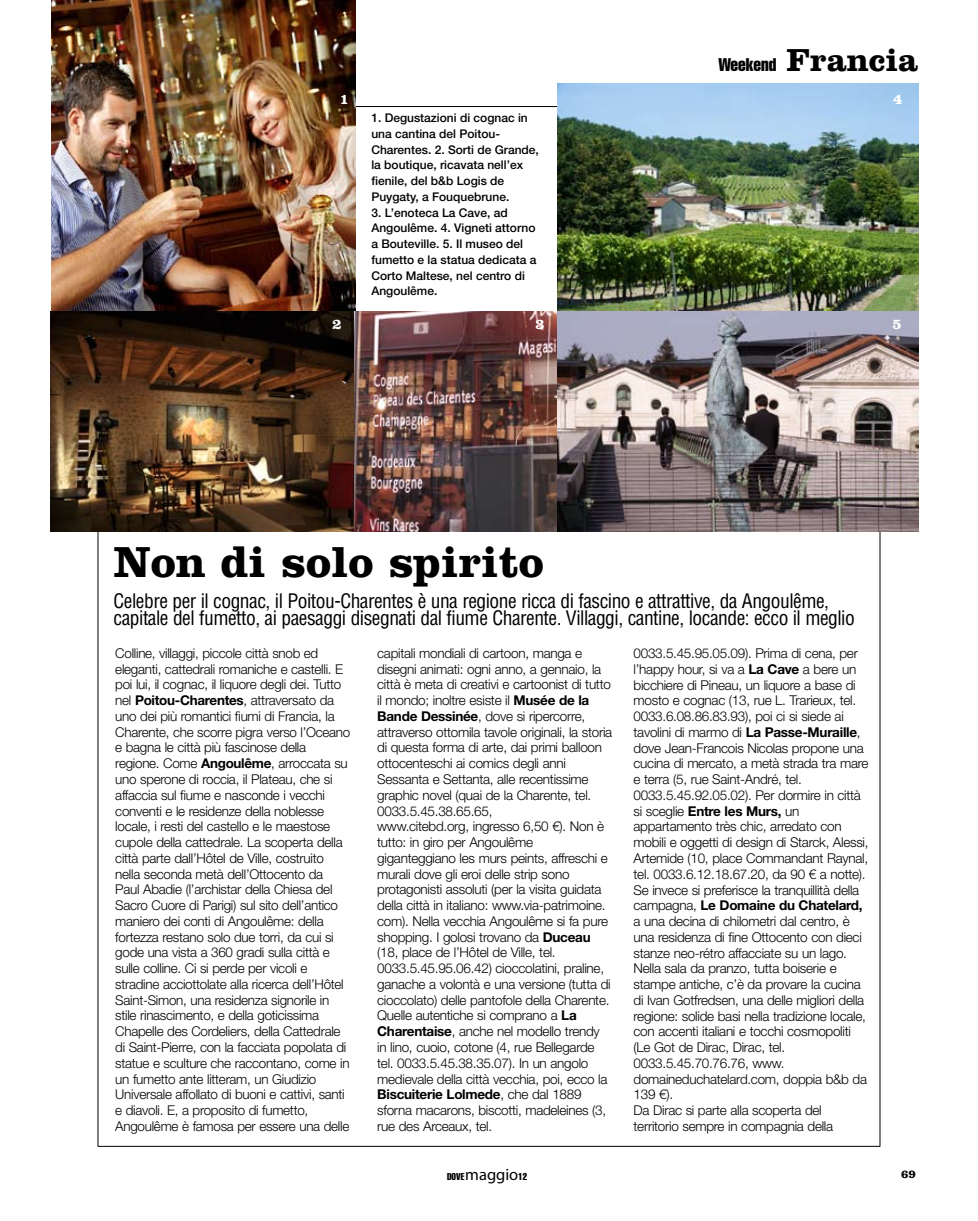
<style>
.page{position:relative;width:978px;height:1221px;background:#fff}
.page>*{position:absolute;margin:0;border:0;box-sizing:border-box;transform-origin:0 0}
.t1{font:700 45px "Clarendon LT Std";color:#000}
.t2{font:condensed 19.5px/16.5px "Helvetica LT Std";letter-spacing:-.025em;color:#000}
.t3{font:18px "Helvetica LT Std Comp";color:#000}
.t4{font:700 15px "Clarendon LT Std";color:#fff}
.t5{font:300 13.5px/15.8px "Helvetica Neue LT Std";letter-spacing:-.02em;color:#000}
.t6{font:500 12px/15.8px "Helvetica Neue LT Std";color:#000}
.t7{font:700 12px "Clarendon LT Std";color:#000}
.t8{font:9.75px "Helvetica LT Std Comp";color:#000}
.s1{font-family:"Clarendon LT Std";font-weight:700;font-size:33px}
.s2{font-weight:700}
.s3{font-family:"Myriad Pro";font-size:16.5px}
</style>
<div class="page">
<hr style="left:98px;top:106px;width:782px;height:1px;background:#000">
<hr style="left:880px;top:106px;width:1px;height:1040px;background:#000">
<hr style="left:98px;top:1145px;width:782px;height:1px;background:#000">
<hr style="left:98px;top:106px;width:1px;height:1040px;background:#000">
<img style="left:50px;top:0;width:305px;height:532px">
<img style="left:556px;top:83px;width:363px;height:449px">
<img style="left:355px;top:311px;width:202px;height:221px">
<p class="t4" style="left:340px;top:90px;width:11px">1</p>
<p class="t6" style="left:371px;top:110px;width:169px">1. Degustazioni di cognac in una cantina del Poitou-<br>Charentes. 2. Sorti de Grande, la boutique, ricavata nell’ex fienile, del b&amp;b Logis de<br>Puygaty, a Fouquebrune.</p>
<p class="t6" style="left:371px;top:204px;width:167px">3. L’enoteca La Cave, ad<br>Angoulême. 4. Vigneti attorno a Bouteville. 5. Il museo del fumetto e la statua dedicata a<br>Corto Maltese, nel centro di<br>Angoulême.</p>
<h3 class="t3" style="left:718px;top:53px;width:202px">Weekend <span class="s1">Francia</span></h3>
<p class="t4" style="left:893px;top:90px;width:11px">4</p>
<p class="t4" style="left:332px;top:314px;width:11px">2</p>
<p class="t4" style="left:535px;top:314px;width:11px">3</p>
<p class="t4" style="left:893px;top:314px;width:11px">5</p>
<h1 class="t1" style="left:113px;top:535px;width:432px">Non di solo spirito</h1>
<h2 class="t2" style="left:114px;top:593px;width:743px">Celebre per il cognac, il Poitou-Charentes è una regione ricca di fascino e attrattive, da Angoulême, capitale del fumetto, ai paesaggi disegnati dal fiume Charente. Villaggi, cantine, locande: ecco il meglio</h2>
<p class="t5" style="left:115px;top:645px;width:237px">Colline, villaggi, piccole città snob ed eleganti, cattedrali romaniche e castelli. E poi lui, il cognac, il liquore degli dei. Tutto nel <span class="s2">Poitou-Charentes</span>, attraversato da uno dei più romantici fiumi di Francia, la Charente, che scorre pigra verso l’Oceano e bagna le città più fascinose della regione. Come <span class="s2">Angoulême</span>, arroccata su uno sperone di roccia, il Plateau, che si affaccia sul fiume e nasconde i vecchi conventi e le residenze della noblesse locale, i resti del castello e le maestose cupole della cattedrale. La scoperta della città parte dall’Hôtel de Ville, costruito nella seconda metà dell’Ottocento da Paul Abadie (l’archistar della Chiesa del Sacro Cuore di Parigi) sul sito dell’antico maniero dei conti di Angoulême: della fortezza restano solo due torri, da cui si gode una vista a 360 gradi sulla città e sulle colline. Ci si perde per vicoli e stradine acciottolate alla ricerca dell’Hôtel Saint-Simon, una residenza signorile in stile rinascimento, e della goticissima Chapelle des Cordeliers, della Cattedrale di Saint-Pierre, con la facciata popolata di statue e sculture che raccontano, come in un fumetto ante litteram, un Giudizio Universale affollato di buoni e cattivi, santi e diavoli. E, a proposito di fumetto, Angoulême è famosa per essere una delle</p>
<p class="t5" style="left:377px;top:645px;width:237px">capitali mondiali di cartoon, manga e disegni animati: ogni anno, a gennaio, la città è meta di creativi e cartoonist di tutto il mondo; inoltre esiste il <span class="s2">Musée de la Bande Dessinée</span>, dove si ripercorre, attraverso ottomila tavole originali, la storia di questa forma di arte, dai primi balloon ottocenteschi ai comics degli anni Sessanta e Settanta, alle recentissime graphic novel (quai de la Charente, tel.<br>0033.5.45.38.65.65,<br>www.citebd.org, ingresso 6,50 €). Non è tutto: in giro per Angoulême giganteggiano les murs peints, affreschi e murali dove gli eroi delle strip sono protagonisti assoluti (per la visita guidata della città in italiano: www.via-patrimoine. com). Nella vecchia Angoulême si fa pure shopping. I golosi trovano da <span class="s2">Duceau </span>(18, place de l’Hôtel de Ville, tel.<br>0033.5.45.95.06.42) cioccolatini, praline, ganache a volontà e una versione (tutta di cioccolato) delle pantofole della Charente.<br>Quelle autentiche si comprano a <span class="s2">La Charentaise</span>, anche nel modello trendy in lino, cuoio, cotone (4, rue Bellegarde tel. 0033.5.45.38.35.07). In un angolo medievale della città vecchia, poi, ecco la <span class="s2">Biscuiterie Lolmede</span>, che dal 1889 sforna macarons, biscotti, madeleines (3, rue des Arceaux, tel.</p>
<p class="t5" style="left:634px;top:645px;width:237px">0033.5.45.95.05.09). Prima di cena, per l’happy hour, si va a <span class="s2">La Cave</span> a bere un bicchiere di Pineau, un liquore a base di mosto e cognac (13, rue L. Trarieux, tel.<br>0033.6.08.86.83.93), poi ci si siede ai tavolini di marmo di <span class="s2">La Passe-Muraille</span>, dove Jean-Francois Nicolas propone una cucina di mercato, a metà strada tra mare e terra (5, rue Saint-André, tel.<br>0033.5.45.92.05.02). Per dormire in città si sceglie <span class="s2">Entre les Murs,</span> un appartamento très chic, arredato con mobili e oggetti di design di Starck, Alessi, Artemide (10, place Commandant Raynal, tel. 0033.6.12.18.67.20, da 90 € a notte).<br>Se invece si preferisce la tranquillità della campagna, <span class="s2">Le Domaine du Chatelard, </span>a una decina di chilometri dal centro, è una residenza di fine Ottocento con dieci stanze neo-rétro affacciate su un lago.<br>Nella sala da pranzo, tutta boiserie e stampe antiche, c’è da provare la cucina di Ivan Gotfredsen, una delle migliori della regione: solide basi nella tradizione locale, con accenti italiani e tocchi cosmopoliti (Le Got de Dirac, Dirac, tel.<br>0033.5.45.70.76.76, www. domaineduchatelard.com, doppia b&amp;b da 139 €).<br>Da Dirac si parte alla scoperta del territorio sempre in compagnia della</p>
<p class="t8" style="left:447px;top:1170px;width:82px">DOVE<span class="s3">maggio</span>12</p>
<p class="t7" style="left:901px;top:1166px;width:16px">69</p>
</div>
